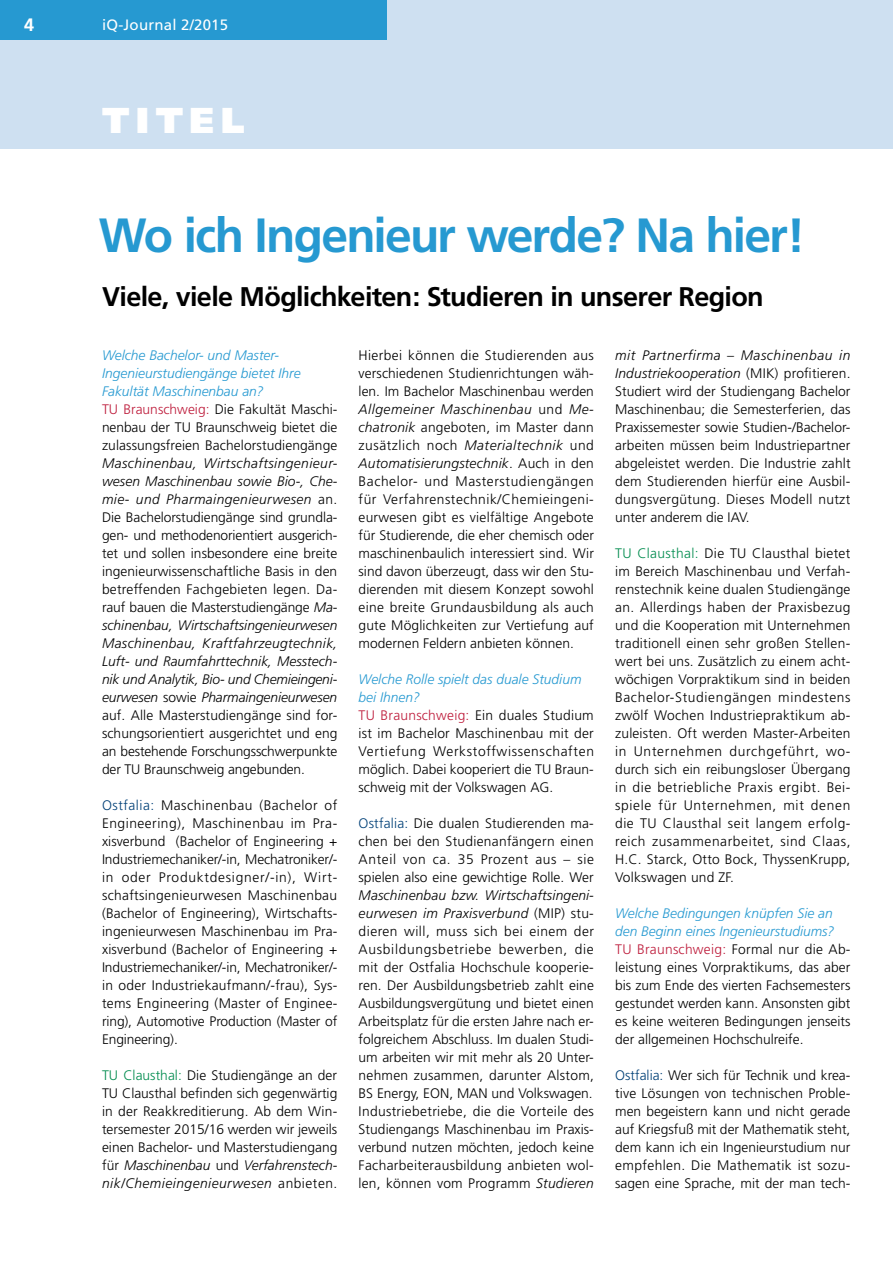
<style>
.page{position:relative;width:893px;height:1263px;background:#fff}
.page>*{position:absolute;margin:0;border:0;box-sizing:border-box;transform-origin:0 0}
.t1{font:700 48px "Frutiger";letter-spacing:-.04em;color:#2699d1}
.t2{font:900 36px "Frutiger";letter-spacing:.18em;color:#fff}
.t3{font:700 27px "Frutiger";letter-spacing:-.025em;color:#000}
.t4{font:700 18px "Frutiger";color:#fff}
.t5{font:15px "Frutiger";letter-spacing:.015em;color:#fff}
.t6{font:300 13.8px/18px "Frutiger";color:#000;text-align:justify}
.s1{font-style:italic;color:#2699d1}
.s2{color:#be1d3c}
.s3{font-style:italic}
.s4{color:#004077}
.s5{color:#028c4f}
</style>
<div class="page">
<div style="left:0;top:0;width:893px;height:149px;background:#cee0f1"></div>
<div style="left:0;top:0;width:387px;height:39px;background:#2699d1"></div>
<h3 class="t4" style="left:24px;top:14px;width:12px">4</h3>
<p class="t5" style="left:102px;top:16px;width:128px">iQ-Journal 2/2015</p>
<h2 class="t2" style="left:102px;top:99px;width:144px">titel</h2>
<h1 class="t1" style="left:99px;top:207px;width:708px">Wo ich Ingenieur werde? Na hier!</h1>
<h3 class="t3" style="left:102px;top:281px;width:663px">Viele, viele Möglichkeiten: Studieren in unserer Region</h3>
<p class="t6" style="left:102px;top:346px;width:237px;text-align:left"><span class="s1">Welche Bachelor- und Master-Ingenieurstudiengänge bietet Ihre Fakultät Maschinenbau an?<br></span><span class="s2">TU Braunschweig:</span> Die Fakultät Maschi&shy;nenbau der TU Braunschweig bietet die zulassungsfreien Bachelorstudiengänge</p>
<p class="t6" style="left:102px;top:454px;width:237px"><span class="s3">Maschinenbau, Wirtschaftsingenieur&shy;wesen Maschinenbau sowie Bio-, Che&shy;mie- und Pharmaingenieurwesen</span> an.<br>Die Bachelorstudiengänge sind grundla&shy;gen- und methodenorientiert ausgerich&shy;tet und sollen insbesondere eine breite ingenieurwissenschaftliche Basis in den betreffenden Fachgebieten legen. Da&shy;rauf bauen die Masterstudiengänge <span class="s3">Ma&shy;schinenbau, Wirtschaftsingenieurwesen Maschinenbau, Kraftfahrzeugtechnik, Luft- und Raumfahrttechnik, Messtech&shy;nik und Analytik, Bio- und Chemieingeni&shy;eurwesen</span> sowie <span class="s3">Pharmaingenieurwesen </span>auf. Alle Masterstudiengänge sind for&shy;schungsorientiert ausgerichtet und eng an bestehende Forschungsschwerpunkte der TU Braunschweig angebunden.</p>
<p class="t6" style="left:102px;top:796px;width:237px"><span class="s4">Ostfalia:</span> Maschinenbau (Bachelor of Engineering), Maschinenbau im Pra&shy;xisverbund (Bachelor of Engineering + Industriemechaniker/-in, Mechatroniker/- in oder Produktdesigner/-in), Wirt&shy;schaftsingenieurwesen Maschinenbau (Bachelor of Engineering), Wirtschafts&shy;ingenieurwesen Maschinenbau im Pra&shy;xisverbund (Bachelor of Engineering + Industriemechaniker/-in, Mechatroniker/- in oder Industriekaufmann/-frau), Sys&shy;tems Engineering (Master of Enginee&shy;ring), Automotive Production (Master of Engineering).</p>
<p class="t6" style="left:102px;top:1066px;width:237px"><span class="s5">TU Clausthal:</span> Die Studiengänge an der TU Clausthal befinden sich gegenwärtig in der Reakkreditierung. Ab dem Win&shy;tersemester 2015/16 werden wir jeweils einen Bachelor- und Masterstudiengang für <span class="s3">Maschinenbau</span> und <span class="s3">Verfahrenstech&shy;nik/Chemieingenieurwesen</span> anbieten.</p>
<p class="t6" style="left:359px;top:346px;width:237px">Hierbei können die Studierenden aus verschiedenen Studienrichtungen wäh&shy;len. Im Bachelor Maschinenbau werden <span class="s3">Allgemeiner Maschinenbau</span> und <span class="s3">Me&shy;chatronik</span> angeboten, im Master dann zusätzlich noch <span class="s3">Materialtechnik</span> und <span class="s3">Automatisierungstechnik</span>. Auch in den Bachelor- und Masterstudiengängen für Verfahrenstechnik/Chemieingeni&shy;eurwesen gibt es vielfältige Angebote für Studierende, die eher chemisch oder maschinenbaulich interessiert sind. Wir sind davon überzeugt, dass wir den Stu&shy;dierenden mit diesem Konzept sowohl eine breite Grundausbildung als auch gute Möglichkeiten zur Vertiefung auf modernen Feldern anbieten können.</p>
<p class="t6" style="left:359px;top:670px;width:237px;text-align:left"><span class="s1">Welche Rolle spielt das duale Studium bei Ihnen?<br></span><span class="s2">TU Braunschweig:</span> Ein duales Studium ist im Bachelor Maschinenbau mit der Vertiefung Werkstoffwissenschaften möglich. Dabei kooperiert die TU Braun&shy;schweig mit der Volkswagen AG.</p>
<p class="t6" style="left:359px;top:814px;width:237px"><span class="s4">Ostfalia:</span> Die dualen Studierenden ma&shy;chen bei den Studienanfängern einen Anteil von ca. 35 Prozent aus – sie spielen also eine gewichtige Rolle. Wer</p>
<p class="t6" style="left:359px;top:886px;width:237px"><span class="s3">Maschinenbau bzw. Wirtschaftsingeni&shy;eurwesen im Praxisverbund</span> (MIP) stu&shy;dieren will, muss sich bei einem der Ausbildungsbetriebe bewerben, die mit der Ostfalia Hochschule kooperie&shy;ren. Der Ausbildungsbetrieb zahlt eine Ausbildungsvergütung und bietet einen Arbeitsplatz für die ersten Jahre nach er&shy;folgreichem Abschluss. Im dualen Studi&shy;um arbeiten wir mit mehr als 20 Unter&shy;nehmen zusammen, darunter Alstom, BS Energy, EON, MAN und Volkswagen.<br>Industriebetriebe, die die Vorteile des Studiengangs Maschinenbau im Praxis&shy;verbund nutzen möchten, jedoch keine Facharbeiterausbildung anbieten wol&shy;len, können vom Programm <span class="s3">Studieren</span></p>
<p class="t6" style="left:615px;top:346px;width:237px"><span class="s3">mit Partnerfirma – Maschinenbau in Industriekooperation</span> (MIK) profitieren.<br>Studiert wird der Studiengang Bachelor Maschinenbau; die Semesterferien, das Praxissemester sowie Studien-/Bachelor&shy;arbeiten müssen beim Industriepartner abgeleistet werden. Die Industrie zahlt dem Studierenden hierfür eine Ausbil&shy;dungsvergütung. Dieses Modell nutzt unter anderem die IAV.</p>
<p class="t6" style="left:615px;top:544px;width:237px"><span class="s5">TU Clausthal:</span> Die TU Clausthal bietet im Bereich Maschinenbau und Verfah&shy;renstechnik keine dualen Studiengänge an. Allerdings haben der Praxisbezug und die Kooperation mit Unternehmen traditionell einen sehr großen Stellen&shy;wert bei uns. Zusätzlich zu einem acht&shy;wöchigen Vorpraktikum sind in beiden Bachelor-Studiengängen mindestens zwölf Wochen Industriepraktikum ab&shy;zuleisten. Oft werden Master-Arbeiten in Unternehmen durchgeführt, wo&shy;durch sich ein reibungsloser Übergang in die betriebliche Praxis ergibt. Bei&shy;spiele für Unternehmen, mit denen die TU Clausthal seit langem erfolg&shy;reich zusammenarbeitet, sind Claas, H.C. Starck, Otto Bock, ThyssenKrupp, Volkswagen und ZF.</p>
<p class="t6" style="left:615px;top:904px;width:237px;text-align:left"><span class="s1">Welche Bedingungen knüpfen Sie an den Beginn eines Ingenieurstudiums?<br></span><span class="s2">TU Braunschweig:</span> Formal nur die Ab&shy;leistung eines Vorpraktikums, das aber bis zum Ende des vierten Fachsemesters gestundet werden kann. Ansonsten gibt es keine weiteren Bedingungen jenseits der allgemeinen Hochschulreife.</p>
<p class="t6" style="left:615px;top:1066px;width:237px"><span class="s4">Ostfalia:</span> Wer sich für Technik und krea&shy;tive Lösungen von technischen Proble&shy;men begeistern kann und nicht gerade auf Kriegsfuß mit der Mathematik steht, dem kann ich ein Ingenieurstudium nur empfehlen. Die Mathematik ist sozu&shy;sagen eine Sprache, mit der man tech-</p>
</div>
